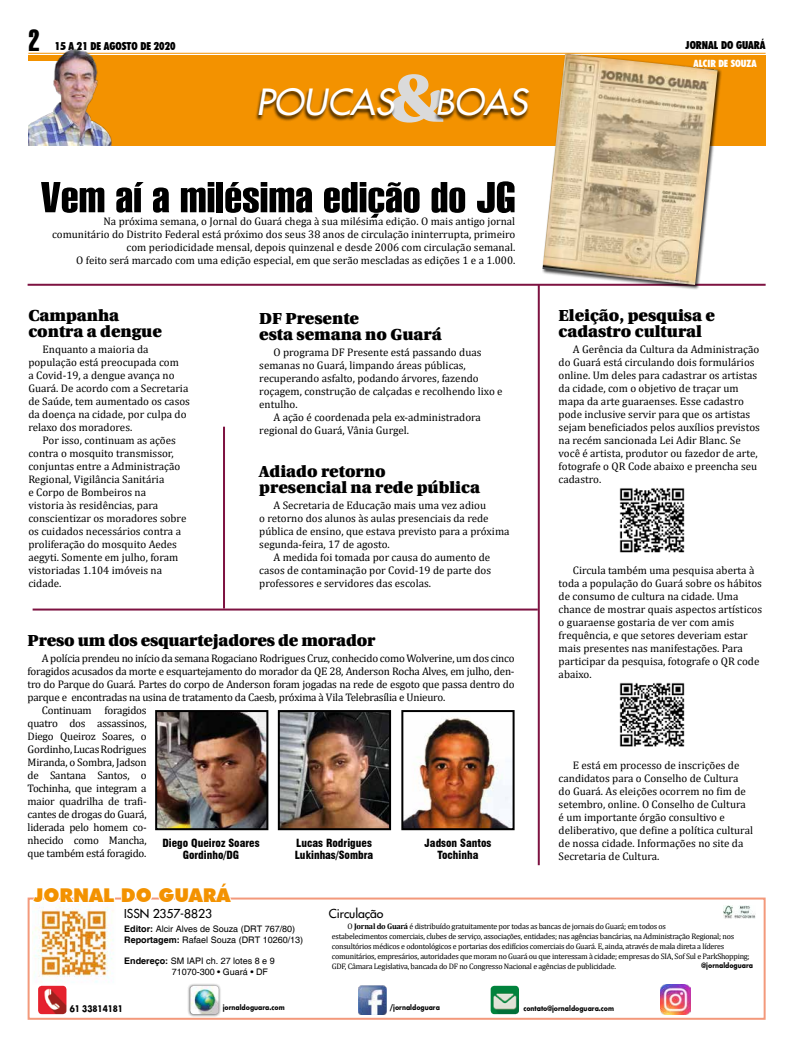
<style>
.page{position:relative;width:794px;height:1049px;background:#fff}
.page>*{position:absolute;margin:0;border:0;box-sizing:border-box;transform-origin:0 0}
.t1{font:900 70px "Utopia";color:#dadada}
.t2{font:42px "Swiss 911 BT Extra Compressed";color:#000;scale:1.25 1}
.t3{font:italic 35px "Futura 2";color:#fff}
.t4{font:29.6px "Swiss 911 BT Extra Compressed";color:#000}
.t5{font:900 19px "Futura BT";color:#f39200}
.t6{font:900 16px/16px "Utopia";color:#000}
.t7{font:12px "Futura 2";color:#000}
.t8{font:11px/13px "Cambria";color:#000}
.t9{font:11px "Cambria";letter-spacing:-.02em;color:#000}
.t10{font:900 condensed 11px/12px "Swiss 721 BT";color:#000;text-align:center}
.t11{font:900 condensed 11px "Futura BT";color:#000}
.t12{font:900 condensed 10px "Futura BT";color:#fff}
.t13{font:700 10px "Futura Cnd";color:#000}
.t14{font:9px/10.8px "Helvetica";color:#000}
.t15{font:8px/10px "Cambria";letter-spacing:-.03em;color:#000}
.t16{font:700 8px "Futura Cnd";color:#000}
.s1{font-weight:700}
</style>
<div class="page">
<div style="left:28px;top:55px;width:737px;height:6px;background:#f39200"></div>
<hr style="left:28px;top:53px;width:737px;height:1px;background:#f39200">
<hr style="left:28px;top:284px;width:737px;height:2px;background:#7d1241">
<img style="left:619px;top:488px;width:66px;height:65px">
<div style="left:28px;top:897px;width:737px;height:123px;border:2px solid #f3997b"></div>
<img style="left:34px;top:906px;width:80px;height:77px">
<img style="left:660px;top:984px;width:30px;height:30px">
<img style="left:490px;top:986px;width:29px;height:28px">
<svg style="left:31px;top:897px;width:203px;height:9px"></svg>
<div style="left:187px;top:983px;width:35px;height:34px;background:#000;opacity:.75"></div>
<img style="left:190px;top:986px;width:29px;height:28px">
<img style="left:358px;top:986px;width:28px;height:28px">
<img style="left:38px;top:986px;width:28px;height:28px">
<img style="left:723px;top:905px;width:32px;height:13px">
<div style="left:120px;top:61px;width:645px;height:84px;background:#f39200"></div>
<img style="left:28px;top:48px;width:92px;height:98px">
<div style="left:254px;top:88px;width:276px;height:34px;background:#000;opacity:.75"></div>
<img style="left:619px;top:682px;width:66px;height:65px">
<div style="left:542px;top:53px;width:180px;height:237px;background:#000;opacity:.75"></div>
<img style="left:542px;top:54px;width:175px;height:231px">
<img style="left:155px;top:710px;width:114px;height:121px">
<img style="left:277px;top:710px;width:115px;height:121px">
<img style="left:401px;top:710px;width:114px;height:121px">
<hr style="left:538px;top:285px;width:2px;height:580px;background:#7d1241">
<hr style="left:33px;top:608px;width:505px;height:2px;background:#7d1241">
<hr style="left:223px;top:427px;width:2px;height:181px;background:#7d1241">
<h3 class="t4" style="left:28px;top:24px;width:13px">2</h3>
<p class="t11" style="left:55px;top:39px;width:122px">15 A 21 DE AGOSTO DE 2020</p>
<p class="t11" style="left:685px;top:38px;width:82px">JORNAL DO GUARÁ</p>
<h1 class="t1" style="left:388px;top:58px;width:57px">&amp;</h1>
<h3 class="t3" style="left:256px;top:79px;width:273px">POUCAS BOAS</h3>
<p class="t12" style="left:693px;top:58px;width:64px">ALCIR DE SOUZA</p>
<h2 class="t2" style="left:41px;top:174px;width:381px">Vem aí a milésima edição do JG</h2>
<p class="t8" style="left:52px;top:215px;width:465px;text-align:right">Na próxima semana, o Jornal do Guará chega à sua milésima edição. O mais antigo jornal comunitário do Distrito Federal está próximo dos seus 38 anos de circulação ininterrupta, primeiro com periodicidade mensal, depois quinzenal e desde 2006 com circulação semanal.<br>O feito será marcado com uma edição especial, em que serão mescladas as edições 1 e a 1.000.</p>
<h3 class="t6" style="left:28px;top:308px;width:135px">Campanha contra a dengue</h3>
<p class="t8" style="left:28px;top:343px;width:163px;text-indent:14px">Enquanto a maioria da população está preocupada com<br>a Covid-19, a dengue avança no<br>Guará. De acordo com a Secretaria de Saúde, tem aumentado os casos da doença na cidade, por culpa do relaxo dos moradores.</p>
<p class="t8" style="left:28px;top:434px;width:159px;text-indent:14px">Por isso, continuam as ações contra o mosquito transmissor, conjuntas entre a Administração<br>Regional, Vigilância Sanitária<br>e Corpo de Bombeiros na<br>vistoria às residências, para conscientizar os moradores sobre os cuidados necessários contra a proliferação do mosquito Aedes aegyti. Somente em julho, foram vistoriadas 1.104 imóveis na cidade.</p>
<h3 class="t6" style="left:259px;top:310px;width:184px">DF Presente<br>esta semana no Guará</h3>
<p class="t8" style="left:273px;top:345px;width:210px">O programa DF Presente está passando duas</p>
<p class="t8" style="left:259px;top:358px;width:208px">semanas no Guará, limpando áreas públicas,</p>
<p class="t8" style="left:259px;top:371px;width:221px">recuperando asfalto, podando árvores, fazendo</p>
<p class="t8" style="left:259px;top:384px;width:245px">roçagem, construção de calçadas e recolhendo lixo e</p>
<p class="t8" style="left:259px;top:397px;width:40px">entulho.</p>
<p class="t8" style="left:273px;top:410px;width:209px">A ação é coordenada pela ex-administradora</p>
<p class="t8" style="left:259px;top:423px;width:151px">regional do Guará, Vânia Gurgel.</p>
<h3 class="t6" style="left:259px;top:463px;width:222px">Adiado retorno<br>presencial na rede pública</h3>
<p class="t8" style="left:273px;top:498px;width:214px">A Secretaria de Educação mais uma vez adiou</p>
<p class="t8" style="left:259px;top:511px;width:231px">o retorno dos alunos às aulas presenciais da rede</p>
<p class="t8" style="left:259px;top:524px;width:252px">pública de ensino, que estava previsto para a próxima</p>
<p class="t8" style="left:259px;top:537px;width:132px">segunda-feira, 17 de agosto.</p>
<p class="t8" style="left:273px;top:550px;width:218px">A medida foi tomada por causa do aumento de</p>
<p class="t8" style="left:259px;top:563px;width:233px">casos de contaminação por Covid-19 de parte dos</p>
<p class="t8" style="left:259px;top:576px;width:173px">professores e servidores das escolas.</p>
<h3 class="t6" style="left:28px;top:633px;width:349px">Preso um dos esquartejadores de morador</h3>
<p class="t9" style="left:42px;top:652px;width:474px">A polícia prendeu no início da semana Rogaciano Rodrigues Cruz, conhecido como Wolverine, um dos cinco</p>
<p class="t9" style="left:28px;top:665px;width:488px">foragidos acusados da morte e esquartejamento do morador da QE 28, Anderson Rocha Alves, em julho, den-</p>
<p class="t9" style="left:28px;top:678px;width:488px">tro do Parque do Guará. Partes do corpo de Anderson foram jogadas na rede de esgoto que passa dentro do</p>
<p class="t9" style="left:28px;top:691px;width:419px">parque e encontradas na usina de tratamento da Caesb, próxima à Vila Telebrasília e Unieuro.</p>
<p class="t9" style="left:42px;top:704px;width:106px">Continuam foragidos</p>
<p class="t9" style="left:28px;top:717px;width:121px">quatro dos assassinos,</p>
<p class="t9" style="left:28px;top:730px;width:121px">Diego Queiroz Soares, o</p>
<p class="t9" style="left:28px;top:743px;width:121px">Gordinho, Lucas Rodrigues</p>
<p class="t9" style="left:28px;top:756px;width:121px">Miranda, o Sombra, Jadson</p>
<p class="t9" style="left:28px;top:769px;width:121px">de Santana Santos, o</p>
<p class="t9" style="left:28px;top:782px;width:121px">Tochinha, que integram a</p>
<p class="t9" style="left:28px;top:795px;width:121px">maior quadrilha de trafi-</p>
<p class="t9" style="left:28px;top:808px;width:121px">cantes de drogas do Guará,</p>
<p class="t9" style="left:28px;top:821px;width:121px">liderada pelo homem co-</p>
<p class="t9" style="left:28px;top:834px;width:121px">nhecido como Mancha,</p>
<p class="t9" style="left:28px;top:847px;width:120px">que também está foragido.</p>
<p class="t10" style="left:162px;top:837px;width:99px">Diego Queiroz Soares<br>Gordinho/DG</p>
<p class="t10" style="left:295px;top:837px;width:80px;text-align:left">Lucas Rodrigues<br>Lukinhas/Sombra</p>
<p class="t10" style="left:424px;top:837px;width:68px">Jadson Santos<br>Tochinha</p>
<h3 class="t5" style="left:34px;top:884px;width:198px">JORNAL DO GUARÁ</h3>
<h3 class="t6" style="left:558px;top:308px;width:158px">Eleição, pesquisa e cadastro cultural</h3>
<p class="t8" style="left:558px;top:343px;width:203px;text-indent:14px">A Gerência da Cultura da Administração do Guará está circulando dois formulários online. Um deles para cadastrar os artistas da cidade, com o objetivo de traçar um mapa da arte guaraenses. Esse cadastro pode inclusive servir para que os artistas sejam beneficiados pelos auxílios previstos na recém sancionada Lei Adir Blanc. Se você é artista, produtor ou fazedor de arte, fotografe o QR Code abaixo e preencha seu cadastro.</p>
<p class="t8" style="left:558px;top:564px;width:205px;text-indent:14px">Circula também uma pesquisa aberta à toda a população do Guará sobre os hábitos de consumo de cultura na cidade. Uma chance de mostrar quais aspectos artísticos o guaraense gostaria de ver com amis frequência, e que setores deveriam estar mais presentes nas manifestações. Para participar da pesquisa, fotografe o QR code abaixo.</p>
<p class="t8" style="left:558px;top:759px;width:196px;text-indent:14px">E está em processo de inscrições de candidatos para o Conselho de Cultura do Guará. As eleições ocorrem no fim de setembro, online. O Conselho de Cultura é um importante órgão consultivo e deliberativo, que define a política cultural de nossa cidade. Informações no site da Secretaria de Cultura.</p>
<p class="t7" style="left:124px;top:905px;width:89px">ISSN 2357-8823</p>
<p class="t14" style="left:124px;top:923px;width:181px"><span class="s1">Editor:</span> Alcir Alves de Souza (DRT 767/80)<br><span class="s1">Reportagem:</span> Rafael Souza (DRT 10260/13)</p>
<p class="t14" style="left:172px;top:956px;width:105px;text-indent:-48px"><span class="s1">Endereço:</span> SM IAPI ch. 27 lotes 8 e 9<br>71070-300 • Guará • DF</p>
<p class="t7" style="left:329px;top:906px;width:56px">Circulação</p>
<p class="t15" style="left:332px;top:921px;width:419px;text-indent:16px">O <span class="s1">Jornal do Guará</span> é distribuído gratuitamente por todas as bancas de jornais do Guará; em todos os<br>estabelecimentos comerciais, clubes de serviço, associações, entidades; nas agências bancárias, na Administração Regional; nos consultórios médicos e odontológicos e portarias dos edifícios comerciais do Guará. E, ainda, através de mala direta a líderes comunitários, empresários, autoridades que moram no Guará ou que interessam à cidade; empresas do SIA, Sof Sul e ParkShopping; GDF, Câmara Legislativa, bancada do DF no Congresso Nacional e agências de publicidade.</p>
<p class="t16" style="left:701px;top:962px;width:53px">@jornaldoguara</p>
<p class="t13" style="left:70px;top:1004px;width:55px">61 33814181</p>
<p class="t16" style="left:223px;top:1004px;width:63px">jornaldoguara.com</p>
<p class="t16" style="left:390px;top:1004px;width:52px">/jornaldoguara</p>
<p class="t16" style="left:523px;top:1005px;width:92px">contato@jornaldoguara.com</p>
</div>
